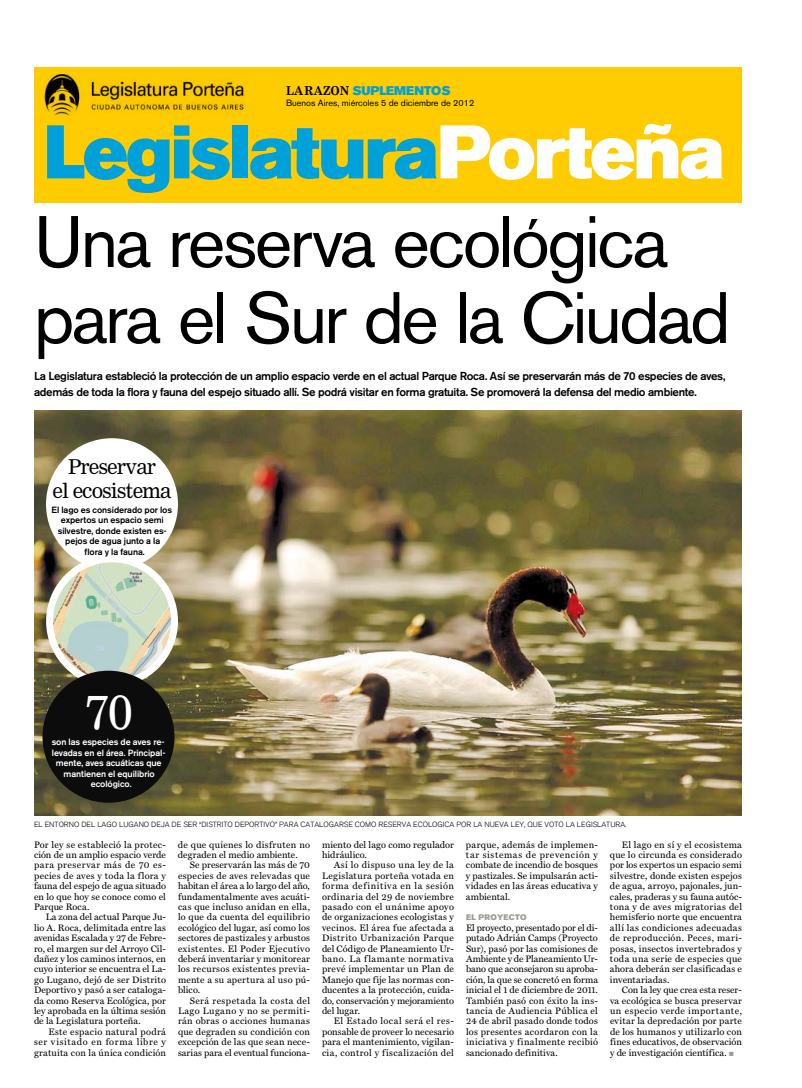
<style>
.page{position:relative;width:802px;height:1088px;background:#fff}
.page>*{position:absolute;margin:0;border:0;box-sizing:border-box;transform-origin:0 0}
.t1{font:75px "Akzidenz Grotesk BE Super";letter-spacing:-.03em;color:#00a0d9}
.t2{font:72px/76px "Akzidenz Grotesk BE";letter-spacing:-.035em;color:#000}
.t3{font:48px "Clarion";color:#fff}
.t4{font:20px/24px "Clarion";letter-spacing:-.04em;color:#000;text-align:center}
.t5{font:12.5px "Akzidenz Grotesk BE Super";color:#00a0d9}
.t6{font:500 11.5px/15.6px "Akzidenz Grotesk BE";letter-spacing:-.03em;color:#000}
.t7{font:9.4px/10.4px "Miller Text Roman";letter-spacing:.015em;color:#000;text-align:justify}
.t8{font:500 9px "Akzidenz Grotesk BE";letter-spacing:-.01em;color:#000}
.t9{font:500 9px/10.4px "Akzidenz Grotesk BE";letter-spacing:-.01em;color:#fff;text-align:center}
.t10{font:9px "Akzidenz Grotesk BE";color:#000}
.t11{font:8px "Akzidenz Grotesk BE Super";letter-spacing:.025em;color:#9c9c94}
.t12{font:300 7.5px "Akzidenz Grotesk BE";color:#000}
.s1{font-family:"Clarion";font-weight:700;font-size:12px;color:#000}
.s2{color:#fff}
.s3{color:#9c9c94}
</style>
<div class="page">
<div style="left:34px;top:67px;width:708px;height:135px;background:#fecc00"></div>
<img style="left:44px;top:74px;width:200px;height:42px">
<img style="left:34px;top:410px;width:708px;height:406px">
<div style="left:46px;top:438px;width:132px;height:132px;background:#fff;border-radius:50%"></div>
<img style="left:50px;top:559px;width:124px;height:124px;border-radius:50%">
<div style="left:46px;top:555px;width:132px;height:132px;border:7px solid #fff;border-radius:50%"></div>
<div style="left:42px;top:670px;width:132px;height:132px;background:#0c0c0d;border-radius:50%"></div>
<h3 class="t5" style="left:286px;top:83px;width:166px"><span class="s1">LARAZON</span> SUPLEMENTOS</h3>
<p class="t10" style="left:286px;top:97px;width:190px">Buenos Aires, miércoles 5 de diciembre de 2012</p>
<h1 class="t1" style="left:44px;top:109px;width:682px">Legislatura<span class="s2">Porteña</span></h1>
<h2 class="t2" style="left:34px;top:204px;width:698px">Una reserva ecológica para el Sur de la Ciudad</h2>
<p class="t6" style="left:34px;top:368px;width:693px">La Legislatura estableció la protección de un amplio espacio verde en el actual Parque Roca. Así se preservarán más de 70 especies de aves, además de toda la flora y fauna del espejo situado allí. Se podrá visitar en forma gratuita. Se promoverá la defensa del medio ambiente.</p>
<h3 class="t4" style="left:52px;top:454px;width:121px">Preservar<br>el ecosistema</h3>
<p class="t8" style="left:51px;top:504px;width:122px">El lago es considerado por los</p>
<p class="t8" style="left:61px;top:515px;width:104px">expertos un espacio semi</p>
<p class="t8" style="left:58px;top:525px;width:111px">silvestre, donde existen es-</p>
<p class="t8" style="left:65px;top:535px;width:96px">pejos de agua junto a la</p>
<p class="t8" style="left:85px;top:546px;width:62px">flora y la fauna.</p>
<h3 class="t3" style="left:85px;top:683px;width:49px">70</h3>
<p class="t9" style="left:52px;top:737px;width:115px">son las especies de aves re&shy;levadas en el área. Principal&shy;mente, aves acuáticas que mantienen el equilibrio ecológico.</p>
<p class="t12" style="left:34px;top:820px;width:500px">EL ENTORNO DEL LAGO LUGANO DEJA DE SER “DISTRITO DEPORTIVO” PARA CATALOGARSE COM O RESERVA ECOLOGICA POR LA NUEVA LEY, QUE</p>
<p class="t12" style="left:545px;top:820px;width:6px">VOTO</p>
<p class="t12" style="left:566px;top:820px;width:17px">LA LEGISLATURA</p>
<p class="t12" style="left:625px;top:820px;width:3px">.</p>
<p class="t7" style="left:34px;top:839px;width:134px">Por ley se estableció la protec&shy;ción de un amplio espacio verde para preservar más de 70 es&shy;pecies de aves y toda la flora y fauna del espejo de agua situado en lo que hoy se conoce como el Parque Roca.</p>
<p class="t7" style="left:34px;top:912px;width:134px;text-indent:12px">La zona del actual Parque Ju&shy;lio A. Roca, delimitada entre las avenidas Escalada y 27 de Febre&shy;ro, el margen sur del Arroyo Cil&shy;dañez y los caminos internos, en cuyo interior se encuentra el La&shy;go Lugano, dejó de ser Distrito Deportivo y pasó a ser cataloga&shy;da como Reserva Ecológica, por ley aprobada en la última sesión de la Legislatura porteña.</p>
<p class="t7" style="left:34px;top:1026px;width:134px;text-indent:14px">Este espacio natural podrá ser visitado en forma libre y gratuita con la única condición</p>
<p class="t7" style="left:178px;top:839px;width:134px">de que quienes lo disfruten no degraden el medio ambiente.</p>
<p class="t7" style="left:178px;top:860px;width:134px;text-indent:12px">Se preservarán las más de 70 especies de aves relevadas que habitan el área a lo largo del año, fundamentalmente aves acuáti&shy;cas que incluso anidan en ella, lo que da cuenta del equilibrio ecológico del lugar, así como los sectores de pastizales y arbustos existentes. El Poder Ejecutivo deberá inventariar y monitorear los recursos existentes previa&shy;mente a su apertura al uso pú&shy;blico.</p>
<p class="t7" style="left:178px;top:995px;width:134px;text-indent:12px">Será respetada la costa del Lago Lugano y no se permiti&shy;rán obras o acciones humanas que degraden su condición con excepción de las que sean nece&shy;sarias para el eventual funciona-</p>
<p class="t7" style="left:322px;top:839px;width:134px">miento del lago como regulador hidráulico.</p>
<p class="t7" style="left:322px;top:860px;width:134px;text-indent:12px">Así lo dispuso una ley de la Legislatura porteña votada en forma definitiva en la sesión ordinaria del 29 de noviembre pasado con el unánime apoyo de organizaciones ecologistas y vecinos. El área fue afectada a Distrito Urbanización Parque del Código de Planeamiento Ur&shy;bano. La flamante normativa prevé implementar un Plan de Manejo que fije las normas con&shy;ducentes a la protección, cuida&shy;do, conservación y mejoramiento del lugar.</p>
<p class="t7" style="left:322px;top:1016px;width:134px;text-indent:12px">El Estado local será el res&shy;ponsable de proveer lo necesario para el mantenimiento, vigilan&shy;cia, control y fiscalización del</p>
<p class="t7" style="left:466px;top:839px;width:134px">parque, además de implemen&shy;tar sistemas de prevención y combate de incendio de bosques y pastizales. Se impulsarán acti&shy;vidades en las áreas educativa y ambiental.</p>
<p class="t11" style="left:466px;top:913px;width:62px">EL PROYECTO</p>
<p class="t7" style="left:466px;top:922px;width:134px">El proyecto, presentado por el di&shy;putado Adrián Camps (Proyecto Sur), pasó por las comisiones de Ambiente y de Planeamiento Ur&shy;bano que aconsejaron su aproba&shy;ción, la que se concretó en forma inicial el 1 de diciembre de 2011.<br>También pasó con éxito la ins&shy;tancia de Audiencia Pública el 24 de abril pasado donde todos los presentes acordaron con la iniciativa y finalmente recibió sancionado definitiva.</p>
<p class="t7" style="left:610px;top:839px;width:134px;text-indent:12px">El lago en sí y el ecosistema que lo circunda es considerado por los expertos un espacio semi silvestre, donde existen espejos de agua, arroyo, pajonales, jun&shy;cales, praderas y su fauna autóc&shy;tona y de aves migratorias del hemisferio norte que encuentra allí las condiciones adecuadas de reproducción. Peces, mari&shy;posas, insectos invertebrados y toda una serie de especies que ahora deberán ser clasificadas e inventariadas.</p>
<p class="t7" style="left:610px;top:984px;width:134px;text-indent:12px">Con la ley que crea esta reser&shy;va ecológica se busca preservar un especio verde importante, evitar la depredación por parte de los humanos y utilizarlo con fines educativos, de observación y de investigación científica. <span class="s3">■</span></p>
</div>
